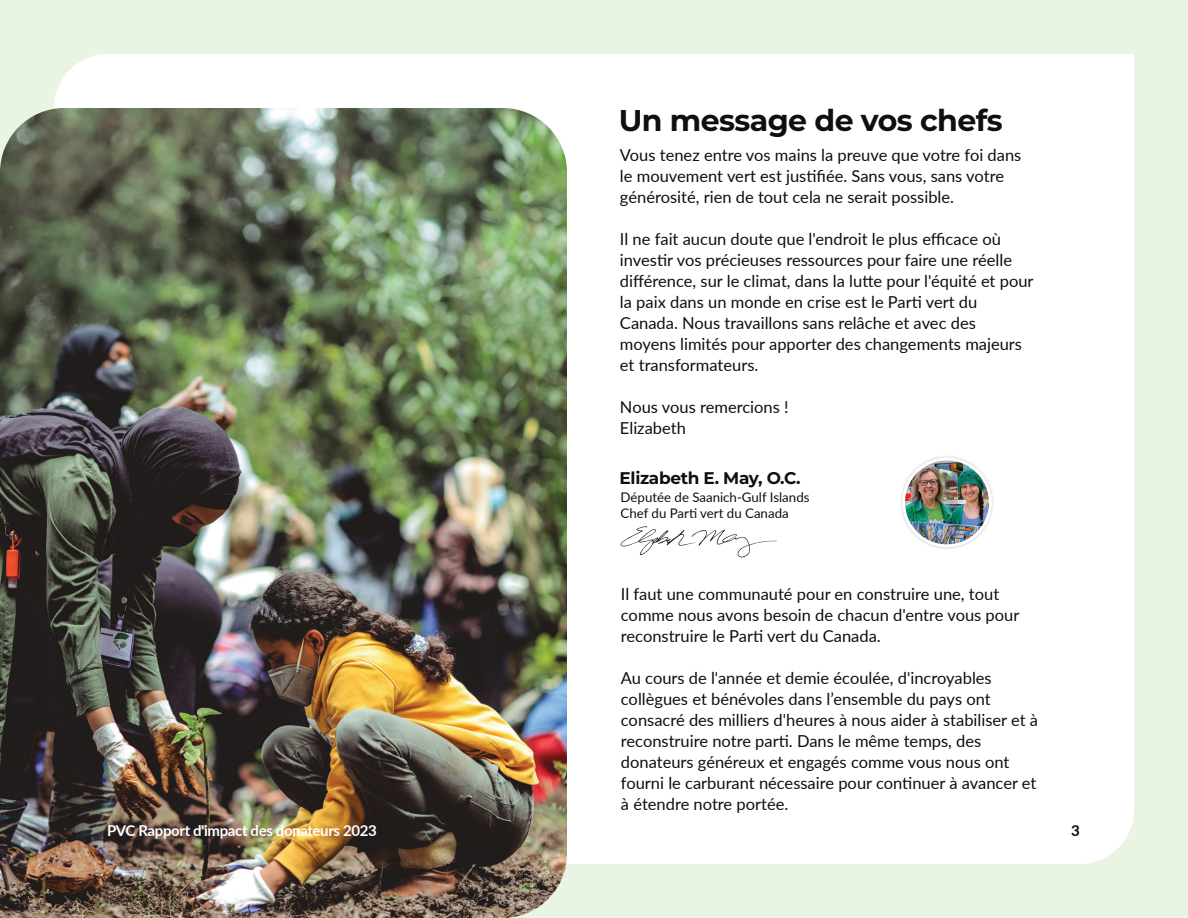
<style>
.page{position:relative;width:1188px;height:918px;background:#eaf4e2}
.page>*{position:absolute;margin:0;border:0;box-sizing:border-box;transform-origin:0 0}
.t1{font:700 30px "Montserrat";letter-spacing:-.02em;color:#0e100e}
.t2{font:700 16.95px "Montserrat";letter-spacing:-.02em;color:#0e100e}
.t3{font:16.5px/21px "Lato";color:#0e100e}
.t4{font:700 15px "Lato";letter-spacing:-.025em;color:#fff}
.t5{font:700 15px "Lato";color:#050504}
.t6{font:13.35px/15.9px "Lato";color:#0e100e}
</style>
<div class="page">
<div style="left:54px;top:54px;width:1080px;height:810px;background:#fff"></div>
<img style="left:0;top:108px;width:567px;height:810px">
<div style="left:849px;top:405px;width:196px;height:195px;background:#fff"></div>
<img style="left:904px;top:459px;width:86px;height:87px;border-radius:43px">
<div style="left:902px;top:457px;width:90px;height:90px;border:3px solid #fff;border-radius:50%"></div>
<svg style="left:620px;top:526px;width:157px;height:32px;background:#efefef"></svg>
<h1 class="t1" style="left:619px;top:98px;width:385px">Un message de vos chefs</h1>
<p class="t3" style="left:620px;top:144px;width:403px">Vous tenez entre vos mains la preuve que votre foi dans le mouvement vert est justifiée. Sans vous, sans votre générosité, rien de tout cela ne serait possible.</p>
<p class="t3" style="left:620px;top:228px;width:415px">Il ne fait aucun doute que l'endroit le plus efficace où investir vos précieuses ressources pour faire une réelle différence, sur le climat, dans la lutte pour l'équité et pour la paix dans un monde en crise est le Parti vert du Canada. Nous travaillons sans relâche et avec des moyens limités pour apporter des changements majeurs et transformateurs.</p>
<p class="t3" style="left:620px;top:396px;width:170px">Nous vous remercions !<br>Elizabeth</p>
<p class="t2" style="left:620px;top:465px;width:183px">Elizabeth E. May, O.C.</p>
<p class="t6" style="left:621px;top:488px;width:190px">Députée de Saanich-Gulf Islands<br>Chef du Parti vert du Canada</p>
<p class="t3" style="left:621px;top:582px;width:400px">Il faut une communauté pour en construire une, tout comme nous avons besoin de chacun d'entre vous pour reconstruire le Parti vert du Canada.</p>
<p class="t3" style="left:621px;top:666px;width:419px">Au cours de l'année et demie écoulée, d'incroyables collègues et bénévoles dans l’ensemble du pays ont consacré des milliers d'heures à nous aider à stabiliser et à reconstruire notre parti. Dans le même temps, des donateurs généreux et engagés comme vous nous ont fourni le carburant nécessaire pour continuer à avancer et à étendre notre portée.</p>
<p class="t4" style="left:107px;top:820px;width:271px">PVC Rapport d'impact des donateurs 2023</p>
<p class="t5" style="left:1071px;top:820px;width:10px">3</p>
</div>
